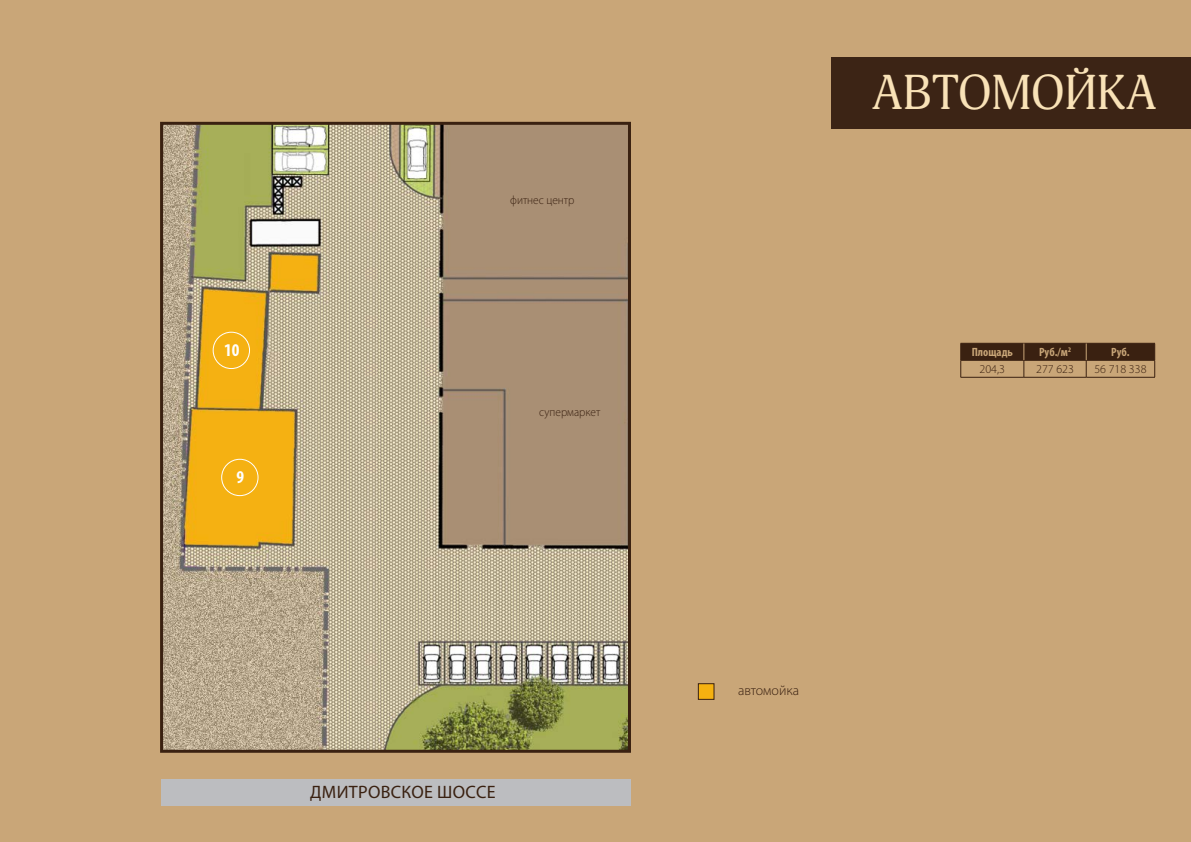
<style>
.page{position:relative;width:1191px;height:842px;background:#c9a678}
.page>*{position:absolute;margin:0;border:0;box-sizing:border-box;transform-origin:0 0}
.t1{font:48px "Adonis C";color:#f9e2b7}
.t2{font:18px "Myriad Pro";letter-spacing:.02em;color:#3a2111}
.t3{font:700 condensed 18px "Myriad Pro";color:#fff}
.t4{font:300 14px "Myriad Pro";color:#3a2111}
.t5{font:300 12px "Myriad Pro";color:#3a2111;scale:.95 1}
.t6{font:300 12px "Myriad Pro";color:#3a2111}
.t7{font:700 condensed 12px "Myriad Pro";color:#c9a678}
</style>
<div class="page">
<img style="left:164px;top:126px;width:463px;height:623px">
<div style="left:160px;top:122px;width:471px;height:631px;border:3px solid #3a2111"></div>
<div style="left:831px;top:57px;width:360px;height:72px;background:#3c2415"></div>
<div style="left:213px;top:332px;width:37px;height:37px;border:1px solid #fff;border-radius:50%"></div>
<div style="left:698px;top:683px;width:16px;height:16px;background:#f5b110;border:1px solid #3a2111"></div>
<div style="left:162px;top:779px;width:469px;height:27px;background:#bcbdc0"></div>
<div style="left:221px;top:459px;width:37px;height:37px;border:1px solid #fff;border-radius:50%"></div>
<hr style="left:960px;top:377px;width:64px;height:1px;background:#3a2111">
<hr style="left:1024px;top:377px;width:62px;height:1px;background:#3a2111">
<hr style="left:1086px;top:377px;width:69px;height:1px;background:#3a2111">
<svg style="left:960px;top:343px;width:195px;height:34px"></svg>
<p class="t3" style="left:224px;top:339px;width:17px">10</p>
<p class="t3" style="left:236px;top:466px;width:9px">9</p>
<p class="t5" style="left:510px;top:193px;width:69px">фитнес центр</p>
<p class="t5" style="left:539px;top:404px;width:66px">супермаркет</p>
<p class="t2" style="left:310px;top:781px;width:187px">ДМИТРОВСКОЕ ШОССЕ</p>
<p class="t1" style="left:872px;top:65px;width:286px">АВТОМОЙКА</p>
<p class="t7" style="left:971px;top:345px;width:43px">Площадь</p>
<p class="t6" style="left:979px;top:362px;width:27px">204,3</p>
<p class="t7" style="left:1039px;top:345px;width:34px">Руб <sup>2</sup>м. /</p>
<p class="t6" style="left:1036px;top:362px;width:39px">277 623</p>
<p class="t7" style="left:1111px;top:345px;width:20px">Руб.</p>
<p class="t6" style="left:1094px;top:362px;width:54px">56 718 338</p>
<p class="t4" style="left:738px;top:681px;width:63px">автомойка</p>
</div>
